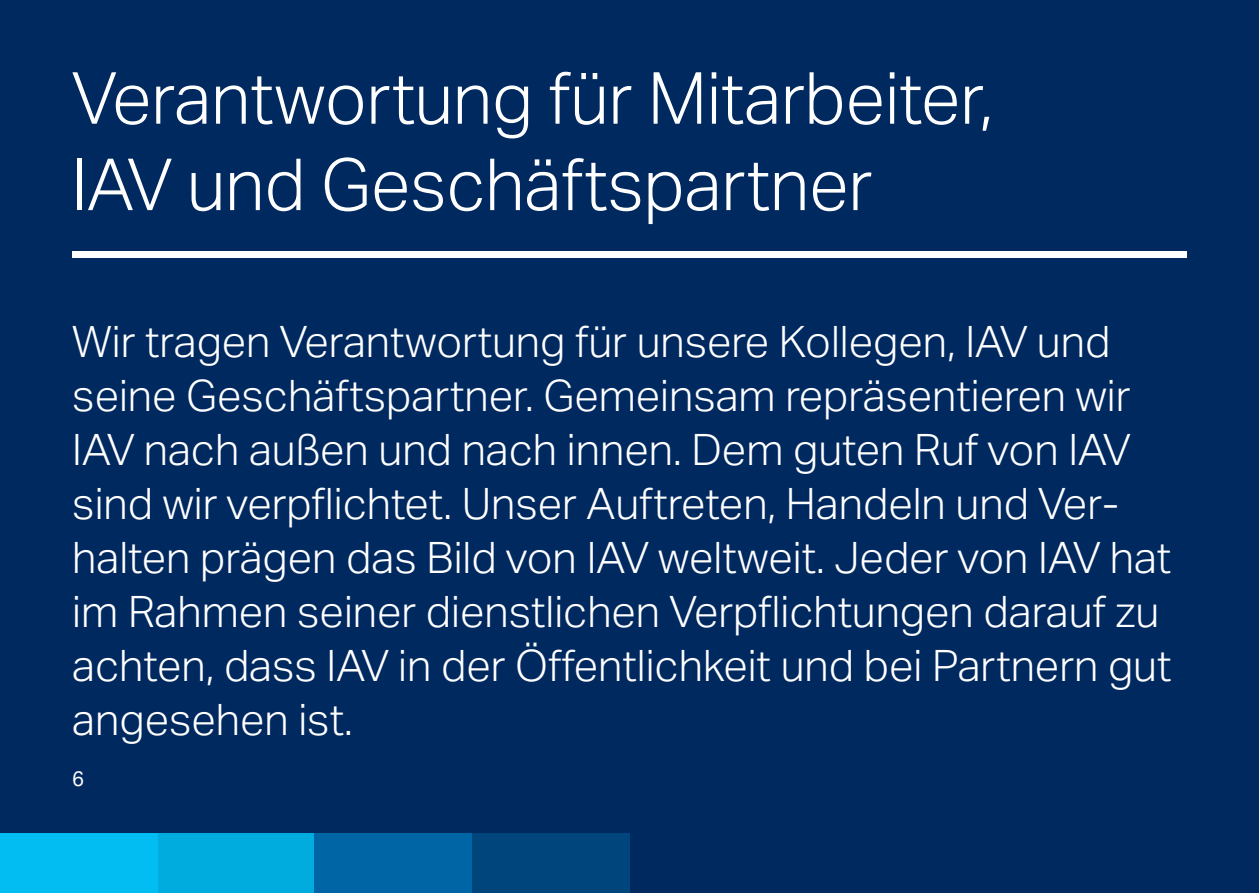
<style>
.page{position:relative;width:1259px;height:893px;background:#002960}
.page>*{position:absolute;margin:0;border:0;box-sizing:border-box;transform-origin:0 0}
.t1{font:300 72px/86.4px "Aktiv Grotesk Corp";letter-spacing:-.005em;color:#fff}
.t2{font:300 43.5px/54px "Aktiv Grotesk Corp";color:#fff}
.t3{font:21px "Aktiv Grotesk Corp";color:#fff}
</style>
<div class="page">
<div style="left:72px;top:251px;width:1114px;height:7px;background:#fff"></div>
<div style="left:157px;top:833px;width:158px;height:60px;background:#00acdd"></div>
<div style="left:0;top:833px;width:157px;height:60px;background:#01bdf2"></div>
<div style="left:315px;top:833px;width:157px;height:60px;background:#0065a4"></div>
<div style="left:472px;top:833px;width:157px;height:60px;background:#00467c"></div>
<h1 class="t1" style="left:71px;top:55px;width:923px">Verantwortung für Mitarbeiter,<br>IAV und Geschäftspartner</h1>
<p class="t2" style="left:72px;top:315px;width:1100px">Wir tragen Verantwortung für unsere Kollegen, IAV und seine Geschäftspartner. Gemeinsam repräsentieren wir IAV nach außen und nach innen. Dem guten Ruf von IAV sind wir verpflichtet. Unser Auftreten, Handeln und Ver&shy;halten prägen das Bild von IAV weltweit. Jeder von IAV hat im Rahmen seiner dienstlichen Verpflichtungen darauf zu achten, dass IAV in der Öffentlichkeit und bei Partnern gut angesehen ist.</p>
<p class="t3" style="left:72px;top:766px;width:14px">-6</p>
</div>
